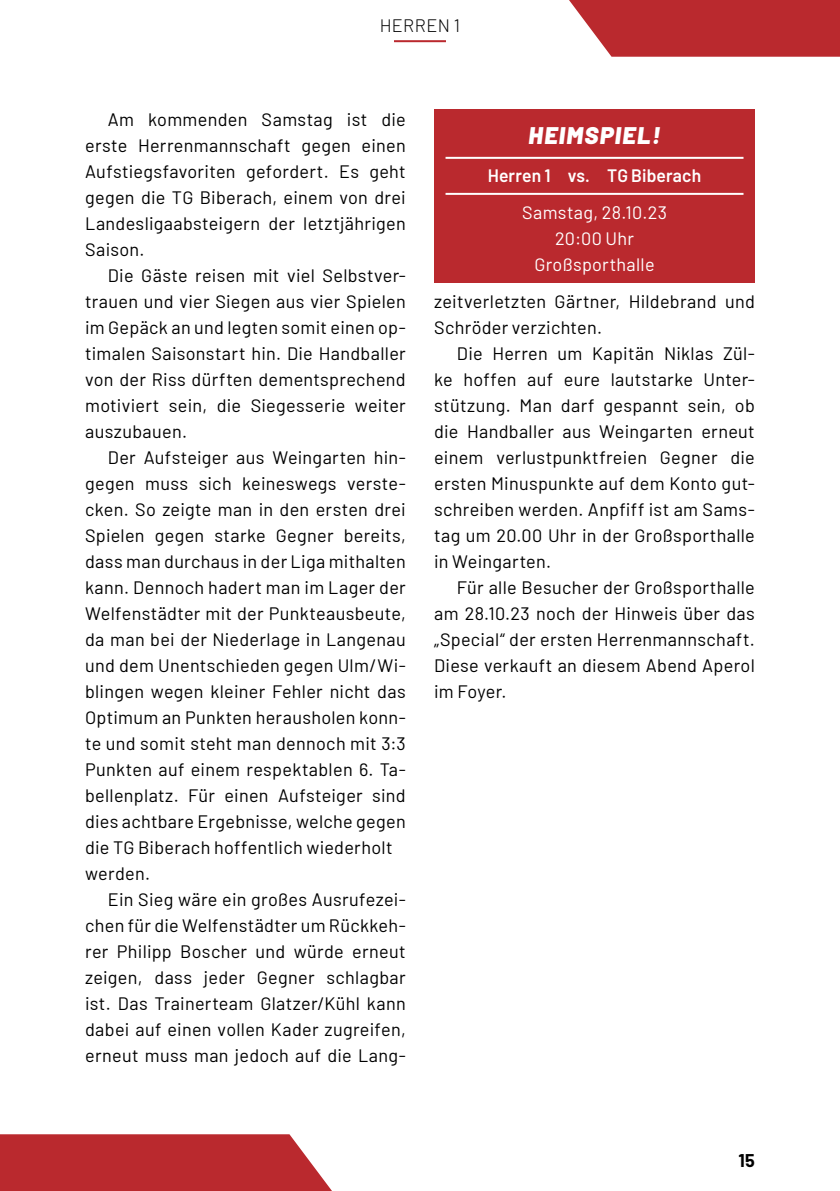
<style>
.page{position:relative;width:840px;height:1191px;background:#fff}
.page>*{position:absolute;margin:0;border:0;box-sizing:border-box;transform-origin:0 0}
.t1{font:italic 900 24px "Barlow";letter-spacing:.055em;color:#fff}
.t2{font:18px/26px "Barlow";letter-spacing:.015em;color:#000;text-align:justify}
.t3{font:18px/26px "Barlow";letter-spacing:.015em;color:#fff;text-align:center}
.t4{font:600 18px "Barlow";letter-spacing:.01em;color:#fff}
.t5{font:300 18px "Barlow";letter-spacing:.025em;color:#000}
.t6{font:700 18px "Barlow";color:#000}
</style>
<div class="page">
<svg style="left:569px;top:0;width:270px;height:57px;background:#bf3b40"></svg>
<svg style="left:0;top:1134px;width:332px;height:57px;background:#be363b"></svg>
<hr style="left:394px;top:40px;width:51px;height:2px;background:#ba292e">
<div style="left:434px;top:109px;width:320px;height:173px;background:#ba292e"></div>
<hr style="left:445px;top:157px;width:298px;height:2px;background:#fff">
<hr style="left:445px;top:193px;width:298px;height:2px;background:#fff">
<p class="t5" style="left:379px;top:12px;width:82px">HERREN 1</p>
<p class="t2" style="left:85px;top:105px;width:322px;text-indent:23px">Am kommenden Samstag ist die erste Herrenmannschaft gegen einen Aufstiegsfavoriten gefordert. Es geht gegen die TG Biberach, einem von drei Landesligaabsteigern der letztjährigen Saison.</p>
<p class="t2" style="left:85px;top:261px;width:322px;text-indent:23px">Die Gäste reisen mit viel Selbstver&shy;trauen und vier Siegen aus vier Spielen im Gepäck an und legten somit einen op&shy;timalen Saisonstart hin. Die Handballer von der Riss dürften dementsprechend motiviert sein, die Siegesserie weiter auszubauen.</p>
<p class="t2" style="left:85px;top:443px;width:322px;text-align:left;text-indent:23px">Der Aufsteiger aus Weingarten hin&shy;gegen muss sich keineswegs verste&shy;cken. So zeigte man in den ersten drei Spielen gegen starke Gegner bereits, dass man durchaus in der Liga mithalten kann. Dennoch hadert man im Lager der Welfenstädter mit der Punkteausbeute, da man bei der Niederlage in Langenau und dem Unentschieden gegen Ulm/Wi&shy;blingen wegen kleiner Fehler nicht das Optimum an Punkten herausholen konn&shy;te und somit steht man dennoch mit 3:3<br>Punkten auf einem respektablen 6. Ta&shy;bellenplatz. Für einen Aufsteiger sind dies achtbare Ergebnisse, welche gegen die TG Biberach hoffentlich wiederholt werden.</p>
<p class="t2" style="left:85px;top:885px;width:322px;text-indent:23px">Ein Sieg wäre ein großes Ausrufezei&shy;chen für die Welfenstädter um Rückkeh&shy;rer Philipp Boscher und würde erneut zeigen, dass jeder Gegner schlagbar ist. Das Trainerteam Glatzer/Kühl kann dabei auf einen vollen Kader zugreifen, erneut muss man jedoch auf die Lang-</p>
<h1 class="t1" style="left:528px;top:117px;width:133px">HEIMSPIEL!</h1>
<p class="t4" style="left:487px;top:162px;width:215px">Herren 1 vs. TG Biberach</p>
<p class="t3" style="left:521px;top:198px;width:146px">Samstag, 28.10.23<br>20:00 Uhr<br>Großsporthalle</p>
<p class="t2" style="left:434px;top:287px;width:322px">zeitverletzten Gärtner, Hildebrand und<br>Schröder verzichten.</p>
<p class="t2" style="left:434px;top:339px;width:322px;text-indent:23px">Die Herren um Kapitän Niklas Zül&shy;ke hoffen auf eure lautstarke Unter&shy;stützung. Man darf gespannt sein, ob die Handballer aus Weingarten erneut einem verlustpunktfreien Gegner die ersten Minuspunkte auf dem Konto gut&shy;schreiben werden. Anpfiff ist am Sams&shy;tag um 20.00 Uhr in der Großsporthalle in Weingarten.</p>
<p class="t2" style="left:434px;top:573px;width:322px;text-indent:23px">Für alle Besucher der Großsporthalle am 28.10.23 noch der Hinweis über das „Special“ der ersten Herrenmannschaft.<br>Diese verkauft an diesem Abend Aperol im Foyer.</p>
<p class="t6" style="left:738px;top:1146px;width:18px">15</p>
</div>
